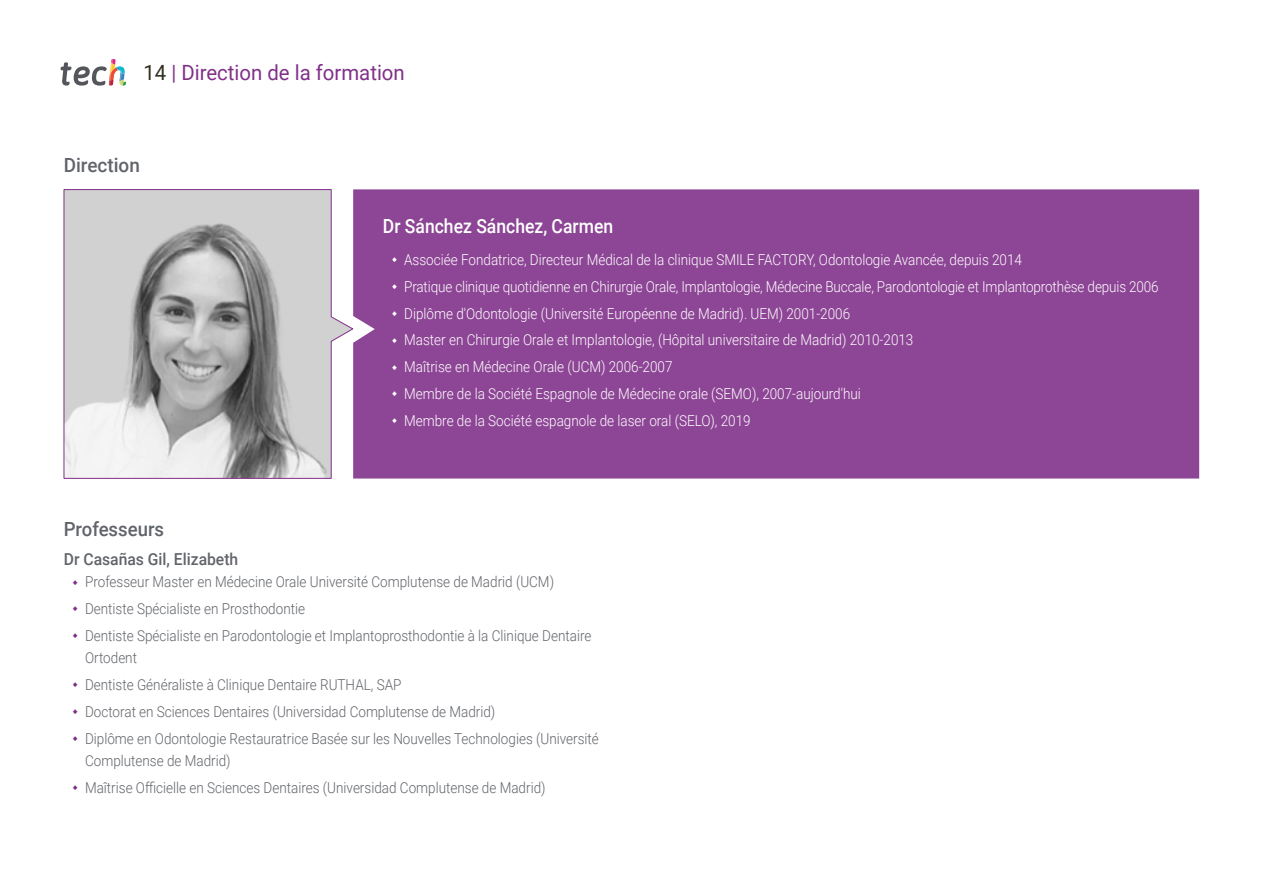
<style>
.page{position:relative;width:1263px;height:893px;background:#fff}
.page>*{position:absolute;margin:0;border:0;box-sizing:border-box;transform-origin:0 0}
.t1{font:21px "Roboto";color:#813089}
.t2{font:500 19.5px "Roboto";color:#fff;scale:.9 1}
.t3{font:500 19.5px "Roboto";color:#61646a;scale:.95 1}
.t4{font:500 19.5px "Roboto";color:#61646a}
.t5{font:500 16.5px "Roboto";color:#61646a;scale:.95 1}
.t6{font:300 15px/26.7px "Roboto";color:#fff;scale:.9 1}
.t7{font:300 15px/26.7px "Roboto";color:#61646a;scale:.9 1}
.s1{color:#312e20}
</style>
<div class="page">
<svg style="left:61px;top:59px;width:65px;height:27px"></svg>
<div style="left:353px;top:189px;width:846px;height:290px;background:#8d4595"></div>
<svg style="left:64px;top:189px;width:289px;height:290px"></svg>
<svg style="left:392px;top:258px;width:5px;height:5px"></svg>
<svg style="left:392px;top:284px;width:5px;height:5px"></svg>
<svg style="left:392px;top:311px;width:5px;height:5px"></svg>
<svg style="left:392px;top:338px;width:5px;height:5px"></svg>
<svg style="left:392px;top:365px;width:5px;height:5px"></svg>
<svg style="left:392px;top:391px;width:5px;height:5px"></svg>
<svg style="left:392px;top:418px;width:5px;height:5px"></svg>
<h1 class="t1" style="left:144px;top:57px;width:263px"><span class="s1">14</span> | Direction de la formation</h1>
<h2 class="t4" style="left:64px;top:152px;width:78px">Direction</h2>
<h2 class="t2" style="left:383px;top:213px;width:257px">Dr Sánchez Sánchez, Carmen</h2>
<p class="t6" style="left:404px;top:246px;width:840px">Associée Fondatrice, Directeur Médical de la clinique SMILE FACTORY, Odontologie Avancée, depuis 2014<br>Pratique clinique quotidienne en Chirurgie Orale, Implantologie, Médecine Buccale, Parodontologie et Implantoprothèse depuis 2006<br>Diplôme d'Odontologie (Université Européenne de Madrid). UEM) 2001-2006<br>Master en Chirurgie Orale et Implantologie, (Hôpital universitaire de Madrid) 2010-2013<br>Maîtrise en Médecine Orale (UCM) 2006-2007<br>Membre de la Société Espagnole de Médecine orale (SEMO), 2007-aujourd'hui<br>Membre de la Société espagnole de laser oral (SELO), 2019</p>
<h2 class="t3" style="left:64px;top:515px;width:107px">Professeurs</h2>
<p class="t5" style="left:64px;top:548px;width:185px">Dr Casañas Gil, Elizabeth</p>
<p class="t7" style="left:85px;top:568px;width:564px">Professeur Master en Médecine Orale Université Complutense de Madrid (UCM)<br>Dentiste Spécialiste en Prosthodontie<br>Dentiste Spécialiste en Parodontologie et Implantoprosthodontie à la Clinique Dentaire</p>
<p class="t7" style="left:85px;top:644px;width:572px">Ortodent<br>Dentiste Généraliste à Clinique Dentaire RUTHAL, SAP<br>Doctorat en Sciences Dentaires (Universidad Complutense de Madrid)<br>Diplôme en Odontologie Restauratrice Basée sur les Nouvelles Technologies (Université</p>
<p class="t7" style="left:85px;top:747px;width:513px">Complutense de Madrid)<br>Maîtrise Officielle en Sciences Dentaires (Universidad Complutense de Madrid)</p>
</div>
